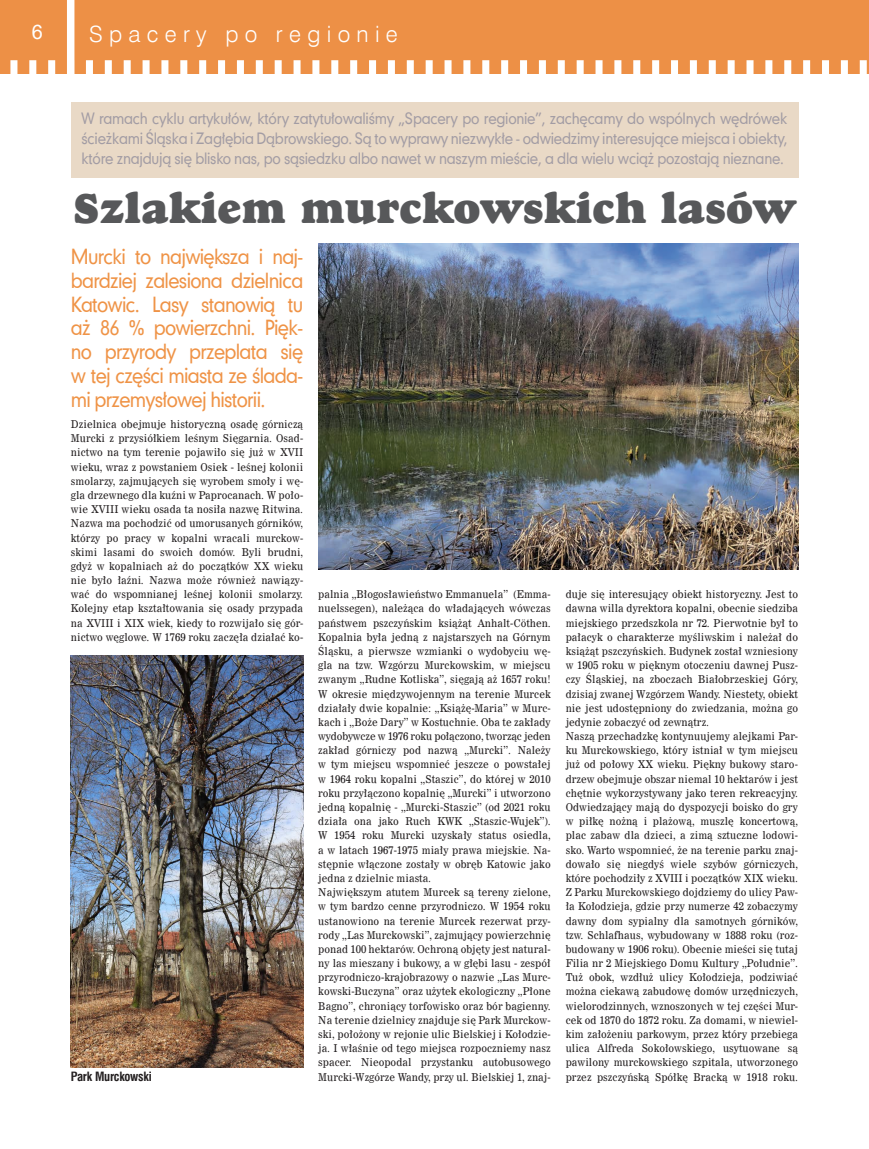
<style>
.page{position:relative;width:869px;height:1149px;background:#fff}
.page>*{position:absolute;margin:0;border:0;box-sizing:border-box;transform-origin:0 0}
.tytul{font:43.75px "Goudy Hvyface EU";color:#57585a}
.t1{font:22.5px "Swis 721 Lt EU";letter-spacing:.28em;color:#fff}
.lead{font:20px/23.8px "Geometric 706 Md EU";letter-spacing:-.04em;color:#ef9346;text-align:justify;scale:.9 1}
.t2{font:20px "Arial";color:#fff}
.lead-2{font:15px/20px "Geometric 706 Md EU";letter-spacing:-.02em;color:#a29ca4;text-align:justify;scale:.9 1}
.pdpis_zdjecia{font:700 12.5px "Swis 721 Cn EU";letter-spacing:-.02em;color:#231f20}
.tekst{font:10.62px/14.1px "News 705 EU";color:#231f20;text-align:justify;scale:.9 1}
</style>
<div class="page">
<div style="left:0;top:0;width:868px;height:73px;background:#ed9046"></div>
<div style="left:67px;top:0;width:7px;height:102px;background:#fff"></div>
<hr style="left:0;top:60px;width:1px;height:38px;background:#fff">
<div style="left:10px;top:60px;width:7px;height:38px;background:#fff"></div>
<div style="left:29px;top:60px;width:7px;height:38px;background:#fff"></div>
<div style="left:48px;top:60px;width:7px;height:38px;background:#fff"></div>
<div style="left:86px;top:60px;width:7px;height:38px;background:#fff"></div>
<div style="left:105px;top:60px;width:7px;height:38px;background:#fff"></div>
<div style="left:124px;top:60px;width:7px;height:38px;background:#fff"></div>
<div style="left:142px;top:60px;width:7px;height:38px;background:#fff"></div>
<div style="left:161px;top:60px;width:7px;height:38px;background:#fff"></div>
<div style="left:180px;top:60px;width:7px;height:38px;background:#fff"></div>
<div style="left:199px;top:60px;width:7px;height:38px;background:#fff"></div>
<div style="left:218px;top:60px;width:7px;height:38px;background:#fff"></div>
<div style="left:237px;top:60px;width:7px;height:38px;background:#fff"></div>
<div style="left:256px;top:60px;width:7px;height:38px;background:#fff"></div>
<div style="left:274px;top:60px;width:7px;height:38px;background:#fff"></div>
<div style="left:293px;top:60px;width:7px;height:38px;background:#fff"></div>
<div style="left:312px;top:60px;width:7px;height:38px;background:#fff"></div>
<div style="left:331px;top:60px;width:7px;height:38px;background:#fff"></div>
<div style="left:350px;top:60px;width:7px;height:38px;background:#fff"></div>
<div style="left:369px;top:60px;width:7px;height:38px;background:#fff"></div>
<div style="left:388px;top:60px;width:7px;height:38px;background:#fff"></div>
<div style="left:406px;top:60px;width:7px;height:38px;background:#fff"></div>
<div style="left:425px;top:60px;width:7px;height:38px;background:#fff"></div>
<div style="left:444px;top:60px;width:7px;height:38px;background:#fff"></div>
<div style="left:463px;top:60px;width:7px;height:38px;background:#fff"></div>
<div style="left:482px;top:60px;width:7px;height:38px;background:#fff"></div>
<div style="left:501px;top:60px;width:7px;height:38px;background:#fff"></div>
<div style="left:520px;top:60px;width:7px;height:38px;background:#fff"></div>
<div style="left:538px;top:60px;width:7px;height:38px;background:#fff"></div>
<div style="left:557px;top:60px;width:7px;height:38px;background:#fff"></div>
<div style="left:576px;top:60px;width:7px;height:38px;background:#fff"></div>
<div style="left:595px;top:60px;width:7px;height:38px;background:#fff"></div>
<div style="left:614px;top:60px;width:7px;height:38px;background:#fff"></div>
<div style="left:633px;top:60px;width:7px;height:38px;background:#fff"></div>
<div style="left:651px;top:60px;width:7px;height:38px;background:#fff"></div>
<div style="left:670px;top:60px;width:7px;height:38px;background:#fff"></div>
<div style="left:689px;top:60px;width:7px;height:38px;background:#fff"></div>
<div style="left:708px;top:60px;width:7px;height:38px;background:#fff"></div>
<div style="left:727px;top:60px;width:7px;height:38px;background:#fff"></div>
<div style="left:746px;top:60px;width:7px;height:38px;background:#fff"></div>
<div style="left:765px;top:60px;width:7px;height:38px;background:#fff"></div>
<div style="left:783px;top:60px;width:7px;height:38px;background:#fff"></div>
<div style="left:802px;top:60px;width:7px;height:38px;background:#fff"></div>
<div style="left:821px;top:60px;width:7px;height:38px;background:#fff"></div>
<div style="left:840px;top:60px;width:7px;height:38px;background:#fff"></div>
<div style="left:859px;top:60px;width:7px;height:38px;background:#fff"></div>
<div style="left:71px;top:102px;width:726px;height:76px;background:#e9d9c6"></div>
<img style="left:318px;top:244px;width:479px;height:325px">
<img style="left:71px;top:655px;width:232px;height:412px">
<p class="t1" style="left:89px;top:20px;width:310px">Spacery po regionie</p>
<p class="t2" style="left:20px;top:19px;width:24px">66</p>
<h2 class="t1" style="left:76px;top:20px;width:172px">Wydarzenia</h2>
<p class="lead-2" style="left:82px;top:108px;width:785px">W ramach cyklu artykułów, który zatytułowaliśmy „Spacery po regionie”, zachęcamy do wspólnych wędrówek ścieżkami Śląska i Zagłębia Dąbrowskiego. Są to wyprawy niezwykłe - odwiedzimy interesujące miejsca i obiekty, które znajdują się blisko nas, po sąsiedzku albo nawet w naszym mieście, a dla wielu wciąż pozostają nieznane.</p>
<p class="tytul" style="left:73px;top:181px;width:723px">Szlakiem murckowskich lasów</p>
<p class="lead" style="left:71px;top:245px;width:259px">Murcki to największa i naj&shy;bardziej zalesiona dzielnica Katowic. Lasy stanowią tu aż 86 % powierzchni. Pięk&shy;no przyrody przeplata się w tej części miasta ze ślada&shy;mi przemysłowej historii.</p>
<p class="tekst" style="left:71px;top:417px;width:259px">Dzielnica obejmuje historyczną osadę górniczą Murcki z przysiółkiem leśnym Sięgarnia. Osad&shy;nictwo na tym terenie pojawiło się już w XVII wieku, wraz z powstaniem Osiek - leśnej kolonii smolarzy, zajmujących się wyrobem smoły i wę&shy;gla drzewnego dla kuźni w Paprocanach. W poło&shy;wie XVIII wieku osada ta nosiła nazwę Ritwina.<br>Nazwa ma pochodzić od umorusanych górników, którzy po pracy w kopalni wracali murckow&shy;skimi lasami do swoich domów. Byli brudni, gdyż w kopalniach aż do początków XX wieku nie było łaźni. Nazwa może również nawiązy&shy;wać do wspomnianej leśnej kolonii smolarzy.<br>Kolejny etap kształtowania się osady przypada na XVIII i XIX wiek, kiedy to rozwijało się gór&shy;nictwo węglowe. W 1769 roku zaczęła działać ko-</p>
<p class="pdpis_zdjecia" style="left:71px;top:1068px;width:82px">Park Murckowski</p>
<p class="tekst" style="left:318px;top:587px;width:259px">palnia „Błogosławieństwo Emmanuela” (Emma&shy;nuelssegen), należąca do władających wówczas państwem pszczyńskim książąt Anhalt-Cöthen.<br>Kopalnia była jedną z najstarszych na Górnym Śląsku, a pierwsze wzmianki o wydobyciu wę&shy;gla na tzw. Wzgórzu Murckowskim, w miejscu zwanym „Rudne Kotliska”, sięgają aż 1657 roku!<br>W okresie międzywojennym na terenie Murcek działały dwie kopalnie: „Książę-Maria” w Murc&shy;kach i „Boże Dary” w Kostuchnie. Oba te zakłady wydobywcze w 1976 roku połączono, tworząc jeden zakład górniczy pod nazwą „Murcki”. Należy w tym miejscu wspomnieć jeszcze o powstałej w 1964 roku kopalni „Staszic”, do której w 2010 roku przyłączono kopalnię „Murcki” i utworzono jedną kopalnię - „Murcki-Staszic” (od 2021 roku działa ona jako Ruch KWK „Staszic-Wujek”).<br>W 1954 roku Murcki uzyskały status osiedla, a w latach 1967-1975 miały prawa miejskie. Na&shy;stępnie włączone zostały w obręb Katowic jako jedna z dzielnic miasta.</p>
<p class="tekst" style="left:318px;top:885px;width:259px">Największym atutem Murcek są tereny zielone, w tym bardzo cenne przyrodniczo. W 1954 roku ustanowiono na terenie Murcek rezerwat przy&shy;rody „Las Murckowski”, zajmujący powierzchnię ponad 100 hektarów. Ochroną objęty jest natural&shy;ny las mieszany i bukowy, a w głębi lasu - zespół przyrodniczo-krajobrazowy o nazwie „Las Murc&shy;kowski-Buczyna” oraz użytek ekologiczny „Płone Bagno”, chroniący torfowisko oraz bór bagienny.<br>Na terenie dzielnicy znajduje się Park Murckow&shy;ski, położony w rejonie ulic Bielskiej i Kołodzie&shy;ja. I właśnie od tego miejsca rozpoczniemy nasz spacer. Nieopodal przystanku autobusowego Murcki-Wzgórze Wandy, przy ul. Bielskiej 1, znaj-</p>
<p class="tekst" style="left:565px;top:587px;width:259px">duje się interesujący obiekt historyczny. Jest to dawna willa dyrektora kopalni, obecnie siedziba miejskiego przedszkola nr 72. Pierwotnie był to pałacyk o charakterze myśliwskim i należał do książąt pszczyńskich. Budynek został wzniesiony w 1905 roku w pięknym otoczeniu dawnej Pusz&shy;czy Śląskiej, na zboczach Białobrzeskiej Góry, dzisiaj zwanej Wzgórzem Wandy. Niestety, obiekt nie jest udostępniony do zwiedzania, można go jedynie zobaczyć od zewnątrz.</p>
<p class="tekst" style="left:565px;top:729px;width:259px">Naszą przechadzkę kontynuujemy alejkami Par&shy;ku Murckowskiego, który istniał w tym miejscu już od połowy XX wieku. Piękny bukowy staro&shy;drzew obejmuje obszar niemal 10 hektarów i jest chętnie wykorzystywany jako teren rekreacyjny.<br>Odwiedzający mają do dyspozycji boisko do gry w piłkę nożną i plażową, muszlę koncertową, plac zabaw dla dzieci, a zimą sztuczne lodowi&shy;sko. Warto wspomnieć, że na terenie parku znaj&shy;dowało się niegdyś wiele szybów górniczych, które pochodziły z XVIII i początków XIX wieku.<br>Z Parku Murckowskiego dojdziemy do ulicy Paw&shy;ła Kołodzieja, gdzie przy numerze 42 zobaczymy dawny dom sypialny dla samotnych górników, tzw. Schlafhaus, wybudowany w 1888 roku (roz&shy;budowany w 1906 roku). Obecnie mieści się tutaj Filia nr 2 Miejskiego Domu Kultury „Południe”.<br>Tuż obok, wzdłuż ulicy Kołodzieja, podziwiać można ciekawą zabudowę domów urzędniczych, wielorodzinnych, wznoszonych w tej części Mur&shy;cek od 1870 do 1872 roku. Za domami, w niewiel&shy;kim założeniu parkowym, przez który przebiega ulica Alfreda Sokołowskiego, usytuowane są pawilony murckowskiego szpitala, utworzonego przez pszczyńską Spółkę Bracką w 1918 roku.</p>
</div>
